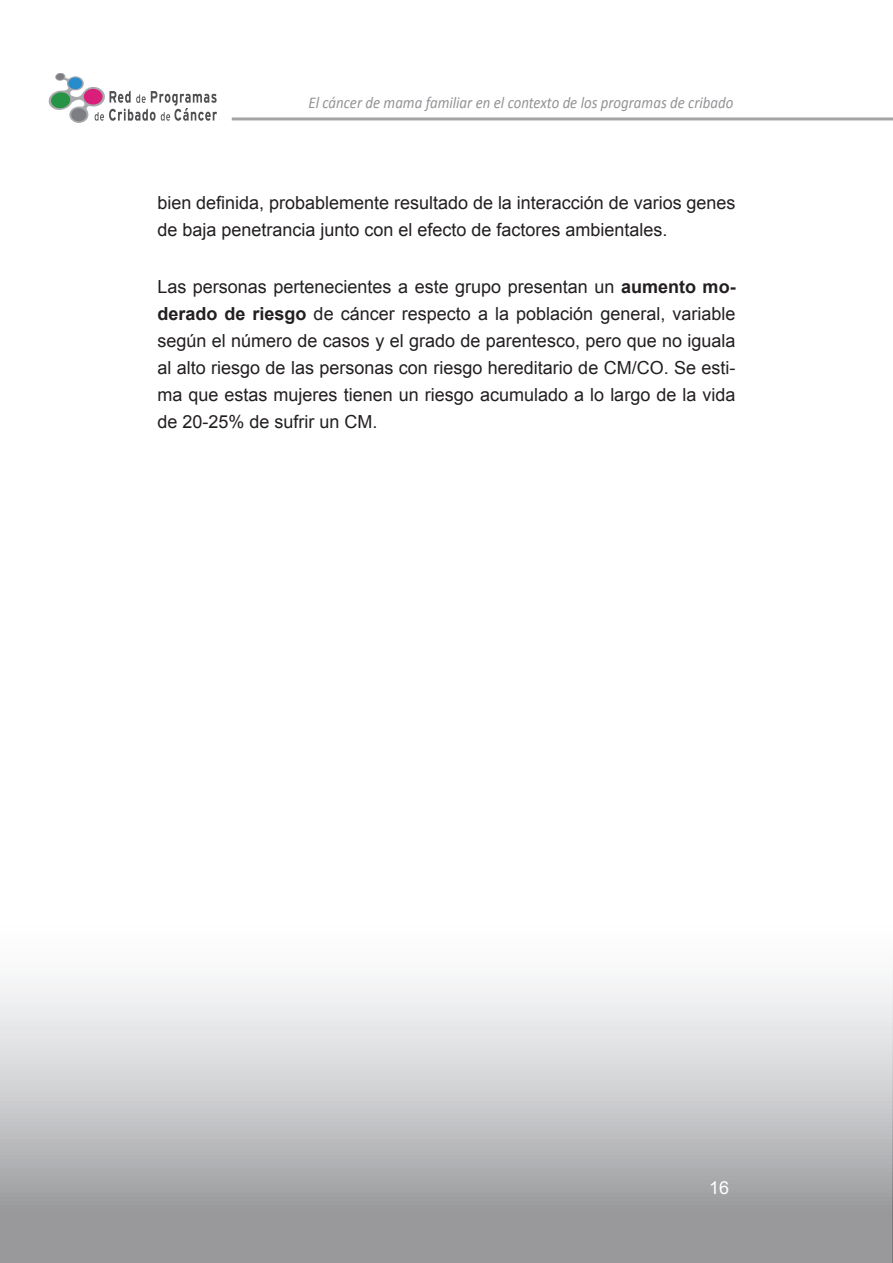
<style>
.page{position:relative;width:893px;height:1263px;background:#fff}
.page>*{position:absolute;margin:0;border:0;box-sizing:border-box;transform-origin:0 0}
.t1{font:18px/27px "Arial";color:#231f20}
.t2{font:18px "Arial";color:#fff}
.t3{font:italic 16.5px "Calibri";color:#919396;scale:.9 1}
.s1{font-weight:700}
</style>
<div class="page">
<svg style="left:0;top:980px;width:892px;height:283px;background:#c2c3c5"></svg>
<svg style="left:48px;top:73px;width:169px;height:50px"></svg>
<svg style="left:892px;top:972px;width:1px;height:291px"></svg>
<hr style="left:232px;top:117px;width:661px;height:3px;background:#231f20">
<p class="t3" style="left:309px;top:92px;width:474px">El cáncer de mama familiar en el contexto de los programas de cribado</p>
<p class="t1" style="left:157px;top:189px;width:580px">bien definida, probablemente resultado de la interacción de varios genes de baja penetrancia junto con el efecto de factores ambientales.</p>
<p class="t1" style="left:157px;top:273px;width:580px;text-align:justify">Las personas pertenecientes a este grupo presentan un <span class="s1">aumento mo&shy;derado de riesgo</span> de cáncer respecto a la población general, variable según el número de casos y el grado de parentesco, pero que no iguala al alto riesgo de las personas con riesgo hereditario de CM/CO. Se esti&shy;ma que estas mujeres tienen un riesgo acumulado a lo largo de la vida de 20-25% de sufrir un CM.</p>
<p class="t2" style="left:709px;top:1175px;width:22px">16</p>
</div>
